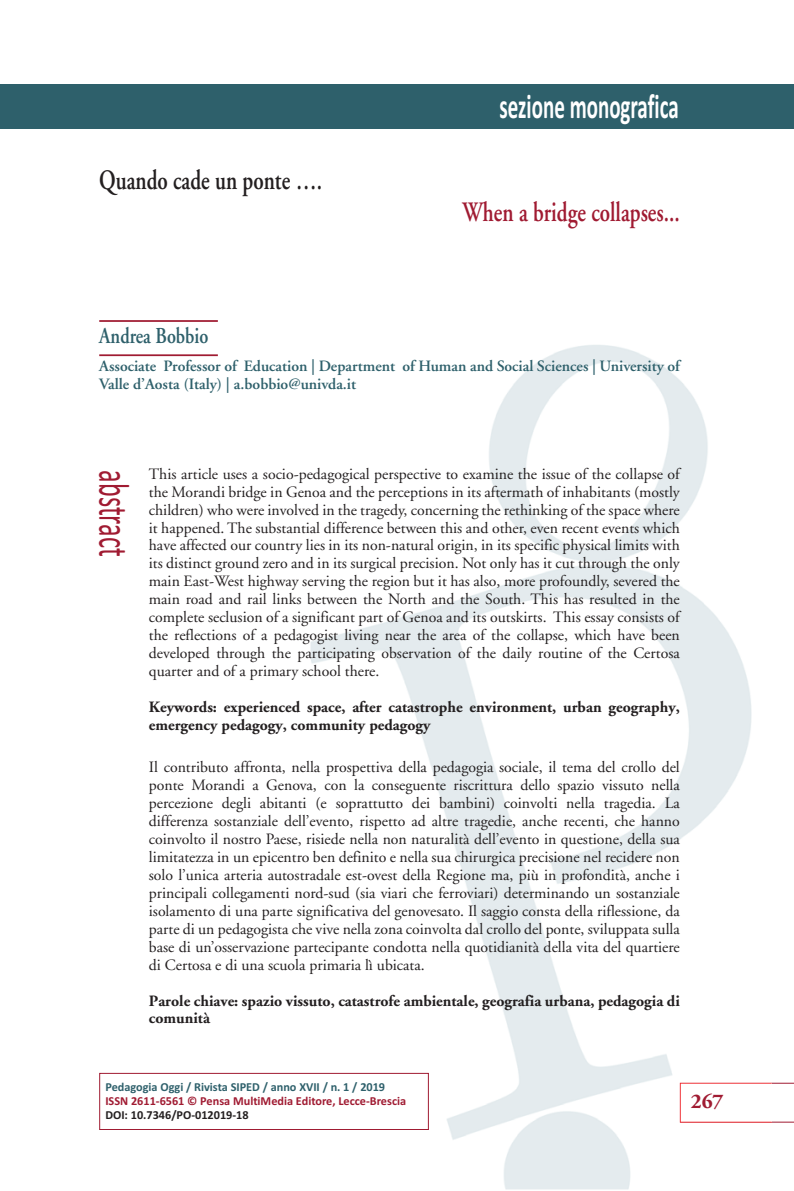
<style>
.page{position:relative;width:794px;height:1191px;background:#fff}
.page>*{position:absolute;margin:0;border:0;box-sizing:border-box;transform-origin:0 0}
.t1{font:43.75px "Calibri";color:#a01b32;scale:.6 1}
.t2{font:700 35px "Calibri";color:#fff;scale:.6 1}
.t3{font:600 28px "Adobe Garamond";color:#a01b32;scale:.75 1}
.t4{font:600 28px "Adobe Garamond";color:#231f20;scale:.75 1}
.t5{font:600 22.75px "Adobe Garamond";color:#2e606b;scale:.8 1}
.t6{font:700 21px "Adobe Garamond Pro";color:#a01b32}
.t7{font:15.75px/18px "Adobe Garamond";color:#231f20;text-align:justify}
.t8{font:700 15.75px/18px "Adobe Garamond";color:#231f20}
.t9{font:600 15.75px/18px "Adobe Garamond";color:#2e606b}
.t10{font:700 12.25px "Calibri";color:#a01b32}
.t11{font:700 12.25px "Calibri";color:#2e606b}
.t12{font:700 12.25px "Calibri";color:#231f20}
</style>
<div class="page">
<svg style="left:771px;top:1082px;width:23px;height:40px"></svg>
<img style="left:310px;top:345px;width:461px;height:844px">
<img style="left:680px;top:1082px;width:91px;height:40px">
<div style="left:99px;top:1073px;width:330px;height:57px;border:1px solid #a01b32"></div>
<div style="left:0;top:84px;width:794px;height:45px;background:#2e606b"></div>
<hr style="left:99px;top:320px;width:119px;height:2px;background:#a01b32">
<hr style="left:99px;top:354px;width:119px;height:2px;background:#a01b32">
<h3 class="t4" style="left:99px;top:169px;width:298px">Quando cade un ponte ….</h3>
<h2 class="t2" style="left:499px;top:85px;width:300px">sezione monografica</h2>
<h3 class="t3" style="left:462px;top:200px;width:291px">When a bridge collapses...</h3>
<h3 class="t5" style="left:99px;top:327px;width:138px">Andrea Bobbio</h3>
<p class="t9" style="left:99px;top:358px;width:582px">Associate Professor of Education | Department of Human and Social Sciences | University of<br>Valle d’Aosta (Italy) | a.bobbio@univda.it</p>
<h1 class="t1" style="left:140px;top:470px;width:145px;rotate:90deg">abstract</h1>
<p class="t7" style="left:149px;top:466px;width:532px">This article uses a socio-pedagogical perspective to examine the issue of the collapse of the Morandi bridge in Genoa and the perceptions in its aftermath of inhabitants (mostly children) who were involved in the tragedy, concerning the rethinking of the space where it happened. The substantial difference between this and other, even recent events which have affected our country lies in its non-natural origin, in its specific physical limits with its distinct ground zero and in its surgical precision. Not only has it cut through the only main East-West highway serving the region but it has also, more profoundly, severed the main road and rail links between the North and the South. This has resulted in the complete seclusion of a significant part of Genoa and its outskirts. This essay consists of the reflections of a pedagogist living near the area of the collapse, which have been developed through the participating observation of the daily routine of the Certosa quarter and of a primary school there.</p>
<p class="t8" style="left:149px;top:699px;width:532px">Keywords: experienced space, after catastrophe environment, urban geography, emergency pedagogy, community pedagogy</p>
<p class="t7" style="left:149px;top:759px;width:532px">Il contributo affronta, nella prospettiva della pedagogia sociale, il tema del crollo del ponte Morandi a Genova, con la conseguente riscrittura dello spazio vissuto nella percezione degli abitanti (e soprattutto dei bambini) coinvolti nella tragedia. La differenza sostanziale dell’evento, rispetto ad altre tragedie, anche recenti, che hanno coinvolto il nostro Paese, risiede nella non naturalità dell’evento in questione, della sua limitatezza in un epicentro ben definito e nella sua chirurgica precisione nel recidere non solo l’unica arteria autostradale est-ovest della Regione ma, più in profondità, anche i principali collegamenti nord-sud (sia viari che ferroviari) determinando un sostanziale isolamento di una parte significativa del genovesato. Il saggio consta della riflessione, da parte di un pedagogista che vive nella zona coinvolta dal crollo del ponte, sviluppata sulla base di un’osservazione partecipante condotta nella quotidianità della vita del quartiere di Certosa e di una scuola primaria lì ubicata.</p>
<p class="t8" style="left:149px;top:992px;width:532px">Parole chiave: spazio vissuto, catastrofe ambientale, geografia urbana, pedagogia di comunità</p>
<p class="t11" style="left:105px;top:1079px;width:281px">Pedagogia Oggi / Rivista SIPED / anno XVII / n. 1 / 2019</p>
<p class="t10" style="left:105px;top:1093px;width:302px">ISSN 2611-6561 © Pensa MultiMedia Editore, Lecce-Brescia</p>
<p class="t12" style="left:105px;top:1107px;width:145px">DOI: 10.7346/PO-012019-18</p>
<h3 class="t6" style="left:690px;top:1093px;width:34px">267</h3>
</div>
